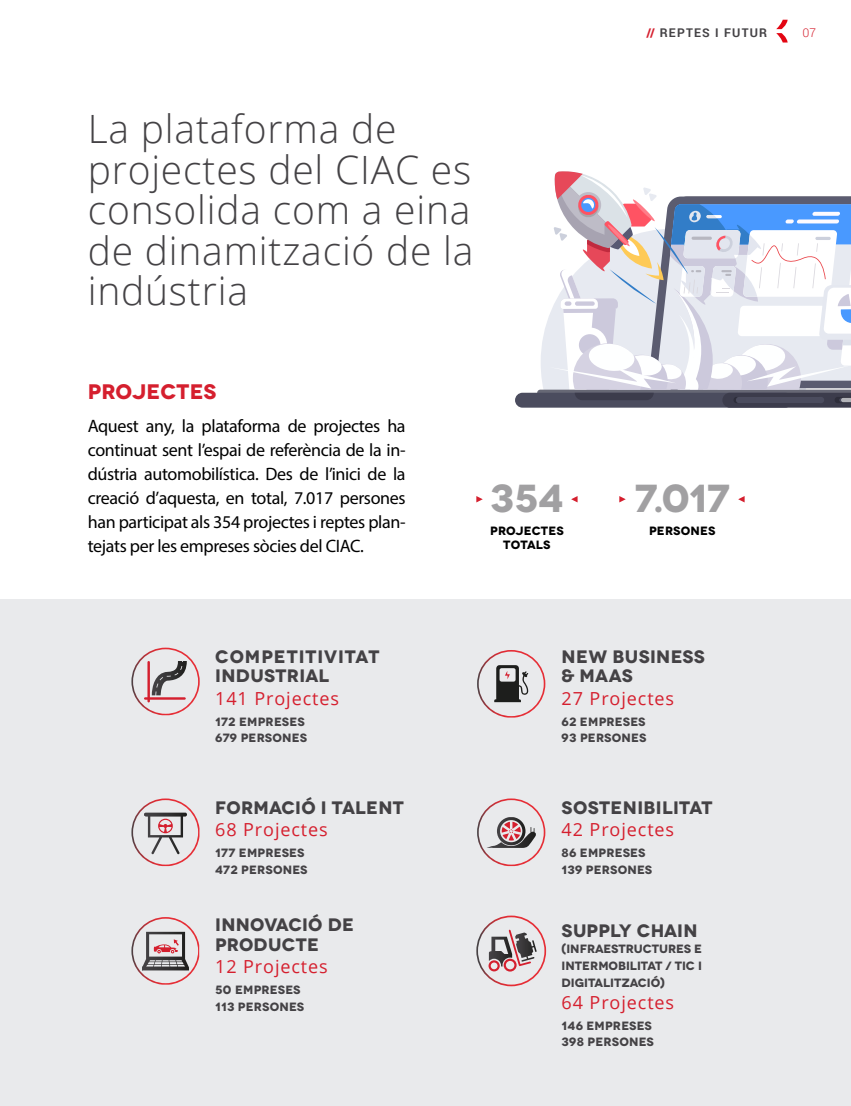
<style>
.page{position:relative;width:851px;height:1106px;background:#fff}
.page>*{position:absolute;margin:0;border:0;box-sizing:border-box;transform-origin:0 0}
.t1{font:300 39px/40.5px "Open Sans";letter-spacing:.02em;color:#444245}
.t2{font:700 39px "Novecentowide";color:#a1a0a2}
.t3{font:700 21px "Novecentowide";color:#d51f2e}
.t4{font:18px/24px "Myriad Pro";letter-spacing:-.02em;color:#000;text-align:justify}
.t5{font:700 18px/19.5px "Novecentowide";letter-spacing:.02em;color:#444245}
.t6{font:18px "Open Sans";letter-spacing:.05em;color:#d51f2e}
.t7{font:700 18px "Novecentowide";color:#444245}
.t8{font:700 12px/16.5px "Novecentowide";letter-spacing:.02em;color:#444245}
.t9{font:700 12px/16.5px "Novecentowide";color:#444245;text-align:justify}
.t10{font:700 12px/14.4px "Novecentowide";letter-spacing:.005em;color:#000;text-align:center}
.t11{font:700 12px "Roboto";letter-spacing:.1em;color:#444245}
.t12{font:300 12px "Roboto";color:#d51f2e}
.s1{color:#d51f2e}
</style>
<div class="page">
<svg style="left:776px;top:20px;width:11px;height:23px"></svg>
<div style="left:515px;top:393px;width:277px;height:14px;background:#4b4c5e;border-radius:7px"></div>
<svg style="left:537px;top:171px;width:313px;height:236px"></svg>
<div style="left:0;top:599px;width:850px;height:507px;background:#e9eaec"></div>
<svg style="left:476px;top:496px;width:6px;height:6px"></svg>
<svg style="left:571px;top:496px;width:6px;height:6px"></svg>
<svg style="left:619px;top:496px;width:6px;height:6px"></svg>
<svg style="left:738px;top:496px;width:6px;height:6px"></svg>
<svg style="left:476px;top:915px;width:70px;height:71px"></svg>
<svg style="left:477px;top:798px;width:68px;height:68px"></svg>
<svg style="left:131px;top:917px;width:68px;height:67px"></svg>
<svg style="left:131px;top:647px;width:69px;height:68px"></svg>
<svg style="left:131px;top:798px;width:68px;height:68px"></svg>
<svg style="left:477px;top:650px;width:68px;height:67px"></svg>
<h1 class="t1" style="left:88px;top:108px;width:387px">La plataforma de projectes del CIAC es consolida com a eina de dinamització de la indústria</h1>
<p class="t3" style="left:88px;top:378px;width:130px">PROJECTES</p>
<p class="t4" style="left:88px;top:413px;width:319px">Aquest any, la plataforma de projectes ha continuat sent l’espai de referència de la in&shy;dústria automobilística. Des de l’inici de la creació d’aquesta, en total, 7.017 persones han participat als 354 projectes i reptes plan&shy;tejats per les empreses sòcies del CIAC.</p>
<h1 class="t2" style="left:490px;top:473px;width:75px">354</h1>
<p class="t10" style="left:490px;top:523px;width:75px">PROJECTES<br>TOTALS</p>
<p class="t11" style="left:646px;top:25px;width:122px"><span class="s1">//</span> REPTES I FUTUR</p>
<p class="t12" style="left:802px;top:25px;width:15px">07</p>
<h1 class="t2" style="left:634px;top:473px;width:97px">7.017</h1>
<p class="t10" style="left:649px;top:523px;width:68px">PERSONES</p>
<p class="t5" style="left:215px;top:647px;width:165px">COMPETITIVITAT<br>INDUSTRIAL</p>
<p class="t6" style="left:215px;top:686px;width:125px">141 Projectes</p>
<p class="t8" style="left:215px;top:713px;width:93px">172 EMPRESES<br>679 PERSONES</p>
<p class="t5" style="left:215px;top:798px;width:190px">FORMACIÓ I TALENT</p>
<p class="t6" style="left:215px;top:817px;width:114px">68 Projectes</p>
<p class="t8" style="left:215px;top:844px;width:94px">177 EMPRESES<br>472 PERSONES</p>
<p class="t5" style="left:215px;top:915px;width:140px">INNOVACIÓ DE<br>PRODUCTE</p>
<p class="t6" style="left:215px;top:954px;width:114px">12 Projectes</p>
<p class="t8" style="left:215px;top:981px;width:90px">50 EMPRESES<br>113 PERSONES</p>
<p class="t5" style="left:561px;top:647px;width:145px">NEW BUSINESS &amp; MAAS</p>
<p class="t6" style="left:561px;top:686px;width:114px">27 Projectes</p>
<p class="t8" style="left:561px;top:713px;width:86px">62 EMPRESES<br>93 PERSONES</p>
<p class="t5" style="left:561px;top:798px;width:152px">SOSTENIBILITAT</p>
<p class="t6" style="left:561px;top:817px;width:114px">42 Projectes</p>
<p class="t8" style="left:561px;top:844px;width:92px">86 EMPRESES<br>139 PERSONES</p>
<p class="t7" style="left:561px;top:919px;width:137px">SUPPLY CHAIN</p>
<p class="t9" style="left:561px;top:941px;width:142px">(INFRAESTRUCTURES E INTERMOBILITAT / TIC I DIGITALITZACIÓ)</p>
<p class="t6" style="left:561px;top:990px;width:114px">64 Projectes</p>
<p class="t8" style="left:561px;top:1017px;width:94px">146 EMPRESES<br>398 PERSONES</p>
</div>
